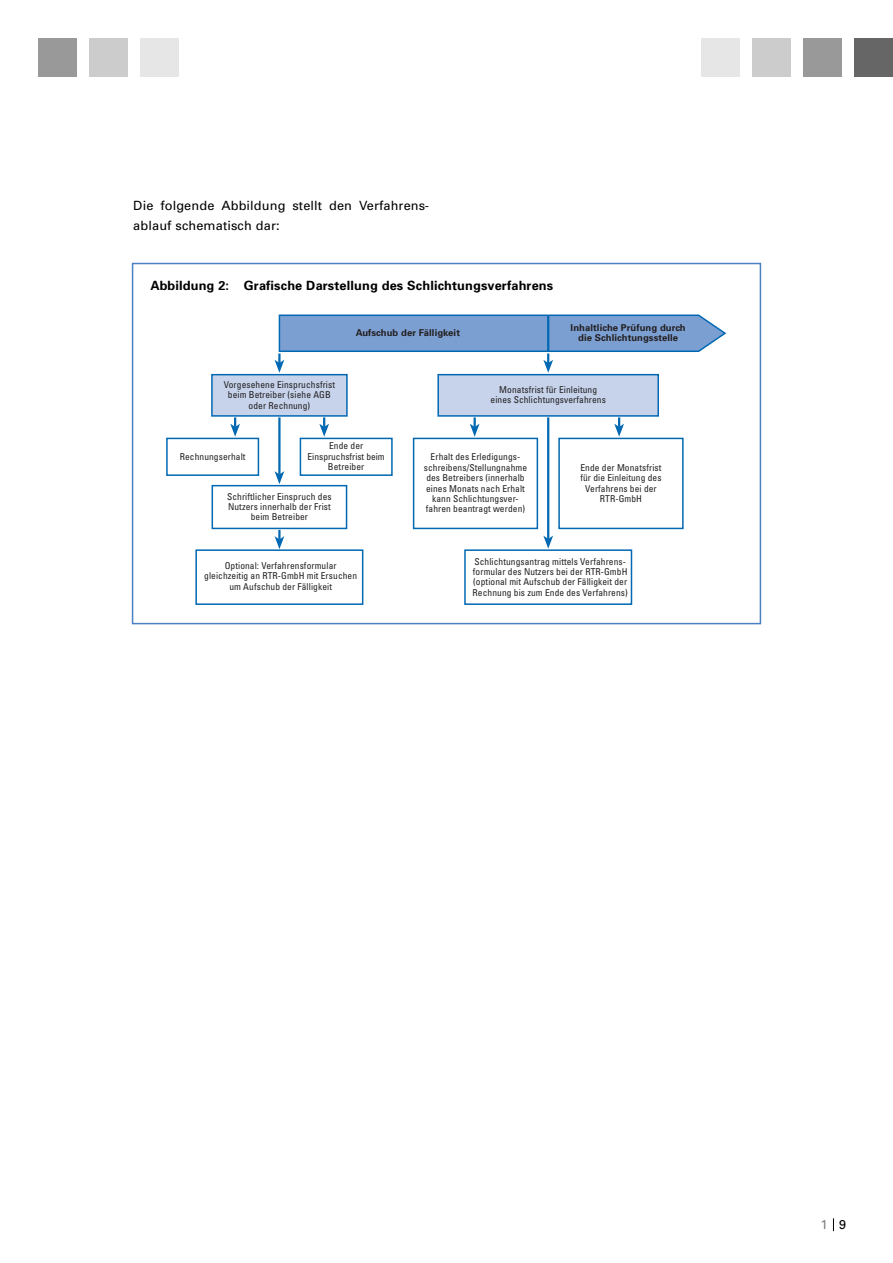
<style>
.page{position:relative;width:893px;height:1263px;background:#fff}
.page>*{position:absolute;margin:0;border:0;box-sizing:border-box;transform-origin:0 0}
.t1{font:12.75px/20.5px "Univers";letter-spacing:.01em;color:#000}
.t2{font:700 12.75px "Univers";letter-spacing:.01em;color:#000}
.t3{font:12.75px "Univers";color:#808080}
.t4{font:condensed 9.45px/10.4px "Univers";letter-spacing:.01em;color:#231f20;text-align:center}
.t5{font:700 9.45px/10.4px "Univers";letter-spacing:.01em;color:#231f20;text-align:center}
.s1{color:#000}
</style>
<div class="page">
<div style="left:804px;top:38px;width:38px;height:39px;background:#999"></div>
<div style="left:753px;top:38px;width:38px;height:39px;background:#ccc"></div>
<div style="left:702px;top:38px;width:38px;height:39px;background:#e6e6e6"></div>
<div style="left:140px;top:38px;width:39px;height:39px;background:#e6e6e6"></div>
<div style="left:89px;top:38px;width:39px;height:39px;background:#ccc"></div>
<div style="left:38px;top:38px;width:39px;height:39px;background:#999"></div>
<svg style="left:833px;top:1218px;width:1px;height:13px"></svg>
<div style="left:855px;top:38px;width:38px;height:39px;background:#666"></div>
<div style="left:212px;top:375px;width:135px;height:41px;background:#c6d3eb"></div>
<div style="left:211px;top:374px;width:137px;height:43px;border:2px solid #0168b3"></div>
<div style="left:438px;top:375px;width:220px;height:41px;background:#c6d3eb"></div>
<div style="left:437px;top:374px;width:222px;height:43px;border:2px solid #0168b3"></div>
<div style="left:413px;top:438px;width:125px;height:91px;border:2px solid #0168b3"></div>
<div style="left:558px;top:438px;width:126px;height:91px;border:2px solid #0168b3"></div>
<div style="left:464px;top:549px;width:168px;height:56px;border:2px solid #0168b3"></div>
<div style="left:195px;top:549px;width:168px;height:56px;border:2px solid #0168b3"></div>
<div style="left:166px;top:438px;width:93px;height:38px;border:2px solid #0168b3"></div>
<div style="left:300px;top:438px;width:93px;height:38px;border:2px solid #0168b3"></div>
<div style="left:212px;top:485px;width:135px;height:44px;border:2px solid #0168b3"></div>
<hr style="left:278px;top:417px;width:3px;height:57px;background:#0168b3">
<svg style="left:275px;top:471px;width:9px;height:13px"></svg>
<svg style="left:319px;top:417px;width:10px;height:20px"></svg>
<svg style="left:230px;top:417px;width:10px;height:20px"></svg>
<svg style="left:275px;top:530px;width:9px;height:19px"></svg>
<hr style="left:547px;top:417px;width:2px;height:122px;background:#0168b3">
<svg style="left:543px;top:536px;width:10px;height:13px"></svg>
<svg style="left:470px;top:417px;width:10px;height:20px"></svg>
<svg style="left:614px;top:417px;width:10px;height:20px"></svg>
<svg style="left:275px;top:314px;width:452px;height:59px"></svg>
<div style="left:132px;top:263px;width:629px;height:361px;border:2px solid #4d7fc3"></div>
<h1 class="t1" style="left:133px;top:196px;width:297px">Die folgende Abbildung stellt den Verfahrens&shy;ablauf schematisch dar:</h1>
<h1 class="t2" style="left:150px;top:281px;width:404px">Abbildung 2: Grafische Darstellung des Schlichtungsverfahrens</h1>
<p class="t5" style="left:356px;top:328px;width:106px">Aufschub der Fälligkeit</p>
<p class="t5" style="left:571px;top:323px;width:117px">Inhaltliche Prüfung durch die Schlichtungsstelle</p>
<p class="t4" style="left:224px;top:380px;width:113px">Vorgesehene Einspruchsfrist beim Betreiber (siehe AGB oder Rechnung)</p>
<p class="t4" style="left:490px;top:385px;width:117px">Monatsfrist für Einleitung eines Schlichtungsverfahrens</p>
<p class="t4" style="left:180px;top:452px;width:67px">Rechnungserhalt</p>
<p class="t4" style="left:308px;top:442px;width:79px">Ende der<br>Einspruchsfrist beim<br>Betreiber</p>
<p class="t4" style="left:227px;top:492px;width:106px">Schriftlicher Einspruch des<br>Nutzers innerhalb der Frist beim Betreiber</p>
<p class="t4" style="left:204px;top:561px;width:154px">Optional: Verfahrensformular gleichzeitig an RTR-GmbH mit Ersuchen um Aufschub der Fälligkeit</p>
<p class="t4" style="left:424px;top:453px;width:105px">Erhalt des Erledigungs&shy;schreibens/Stellungnahme des Betreibers (innerhalb eines Monats nach Erhalt kann Schlichtungsver&shy;fahren beantragt werden)</p>
<p class="t4" style="left:580px;top:463px;width:83px">Ende der Monatsfrist für die Einleitung des<br>Verfahrens bei der<br>RTR-GmbH</p>
<p class="t4" style="left:473px;top:557px;width:157px;text-align:left">Schlichtungsantrag mittels Verfahrens&shy;formular des Nutzers bei der RTR-GmbH (optional mit Aufschub der Fälligkeit der Rechnung bis zum Ende des Verfahrens)</p>
<h1 class="t3" style="left:821px;top:1220px;width:27px">1 <span class="s1">9</span></h1>
</div>
